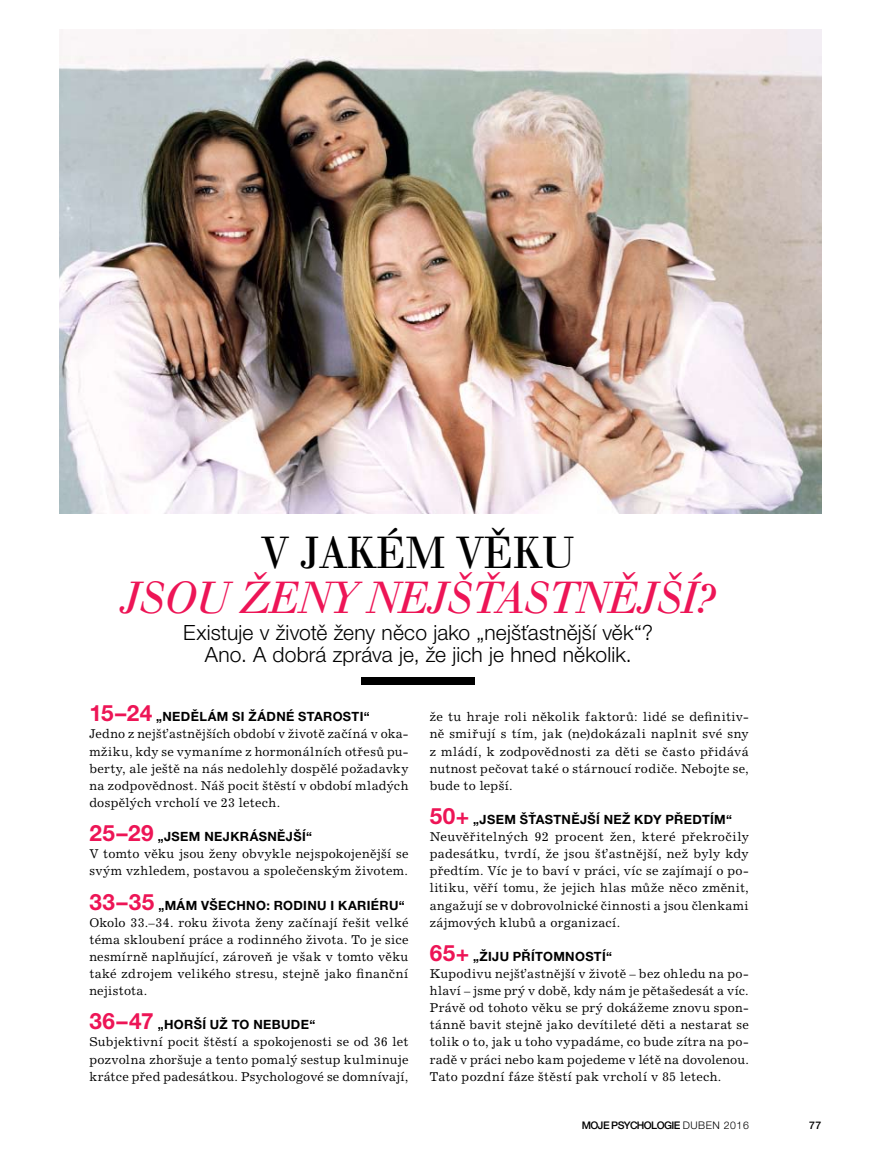
<style>
.page{position:relative;width:885px;height:1170px;background:#fff}
.page>*{position:absolute;margin:0;border:0;box-sizing:border-box;transform-origin:0 0}
.t1{font:italic 43.5px "Walbaum Com";letter-spacing:-.01em;color:#ed1556}
.t2{font:43.5px "Walbaum Com";letter-spacing:-.01em;color:#000}
.t3{font:300 21px/22.5px "Helvetica Neue LT Pro";letter-spacing:.005em;color:#000;text-align:center}
.t4{font:12.75px/17.1px "Excelsior LT Std";letter-spacing:.02em;color:#000;text-align:justify}
.t5{font:700 12.75px "Helvetica Neue LT Pro";letter-spacing:.025em;color:#000}
.t6{font:500 10.5px "Helvetica Neue LT Pro";letter-spacing:-.06em;color:#000}
.s1{font-size:22.5px;color:#ed1556}
.s2{font-weight:300}
</style>
<div class="page">
<img style="left:59px;top:30px;width:762px;height:483px">
<div style="left:361px;top:677px;width:114px;height:8px;background:#000"></div>
<h1 class="t2" style="left:261px;top:526px;width:315px">V JAKÉM VĚKU</h1>
<h1 class="t1" style="left:121px;top:571px;width:595px">JSOU ŽENY NEJŠŤASTNĚJŠÍ?</h1>
<h2 class="t3" style="left:183px;top:620px;width:471px">Existuje v životě ženy něco jako „nejšťastnější věk“?<br>Ano. A dobrá zpráva je, že jich je hned několik.</h2>
<p class="t5" style="left:89px;top:708px;width:282px"><span class="s1">15–24</span> „NEDĚLÁM SI ŽÁDNÉ STAROSTI“</p>
<p class="t4" style="left:89px;top:725px;width:320px">Jedno z nejšťastnějších období v životě začíná v oka&shy;mžiku, kdy se vymaníme z hormonálních otřesů pu&shy;berty, ale ještě na nás nedolehly dospělé požadavky na zodpovědnost. Náš pocit štěstí v období mladých dospělých vrcholí ve 23 letech.</p>
<p class="t5" style="left:89px;top:828px;width:224px"><span class="s1">25–29</span> „JSEM NEJKRÁSNĚJŠ Í“</p>
<p class="t4" style="left:89px;top:845px;width:320px">V tomto věku jsou ženy obvykle nejspokojenější se svým vzhledem, postavou a společenským životem.</p>
<p class="t5" style="left:89px;top:897px;width:317px"><span class="s1">33–35</span> „MÁM VŠECHNO: RODINU I KARIÉRU“</p>
<p class="t4" style="left:89px;top:913px;width:320px">Okolo 33.–34. roku života ženy začínají řešit velké téma skloubení práce a rodinného života. To je sice nesmírně naplňující, zároveň je však v tomto věku také zdrojem velikého stresu, stejně jako finanční nejistota.</p>
<p class="t5" style="left:89px;top:1016px;width:227px"><span class="s1">36–47</span> „HORŠÍ UŽ TO NEBUDE“</p>
<p class="t4" style="left:89px;top:1033px;width:320px">Subjektivní pocit štěstí a spokojenosti se od 36 let pozvolna zhoršuje a tento pomalý sestup kulminuje krátce před padesátkou. Psychologové se domnívají,</p>
<p class="t4" style="left:429px;top:708px;width:320px">že tu hraje roli několik faktorů: lidé se definitiv&shy;ně smiřují s tím, jak (ne)dokázali naplnit své sny z mládí, k zodpovědnosti za děti se často přidává nutnost pečovat také o stárnoucí rodiče. Nebojte se, bude to lepší.</p>
<p class="t5" style="left:429px;top:811px;width:304px"><span class="s1">50+</span> „JSEM ŠŤASTNĚJŠÍ NEŽ KDY PŘEDTÍM“</p>
<p class="t4" style="left:429px;top:828px;width:320px">Neuvěřitelných 92 procent žen, které překročily padesátku, tvrdí, že jsou šťastnější, než byly kdy předtím. Víc je to baví v práci, víc se zajímají o po&shy;litiku, věří tomu, že jejich hlas může něco změnit, angažují se v dobrovolnické činnosti a jsou členkami zájmových klubů a organizací.</p>
<p class="t5" style="left:429px;top:948px;width:184px"><span class="s1">65+</span> „ŽIJU PŘÍTOMNOSTÍ“</p>
<p class="t4" style="left:429px;top:965px;width:320px">Kupodivu nejšťastnější v životě – bez ohledu na po&shy;hlaví – jsme prý v době, kdy nám je pětašedesát a víc.<br>Právě od tohoto věku se prý dokážeme znovu spon&shy;tánně bavit stejně jako devítileté děti a nestarat se tolik o to, jak u toho vypadáme, co bude zítra na po&shy;radě v práci nebo kam pojedeme v létě na dovolenou.<br>Tato pozdní fáze štěstí pak vrcholí v 85 letech.</p>
<p class="t6" style="left:582px;top:1118px;width:168px">MOJE PSYCHOLOGIE <span class="s2">duben 2016</span></p>
<p class="t6" style="left:809px;top:1118px;width:13px">77</p>
</div>
